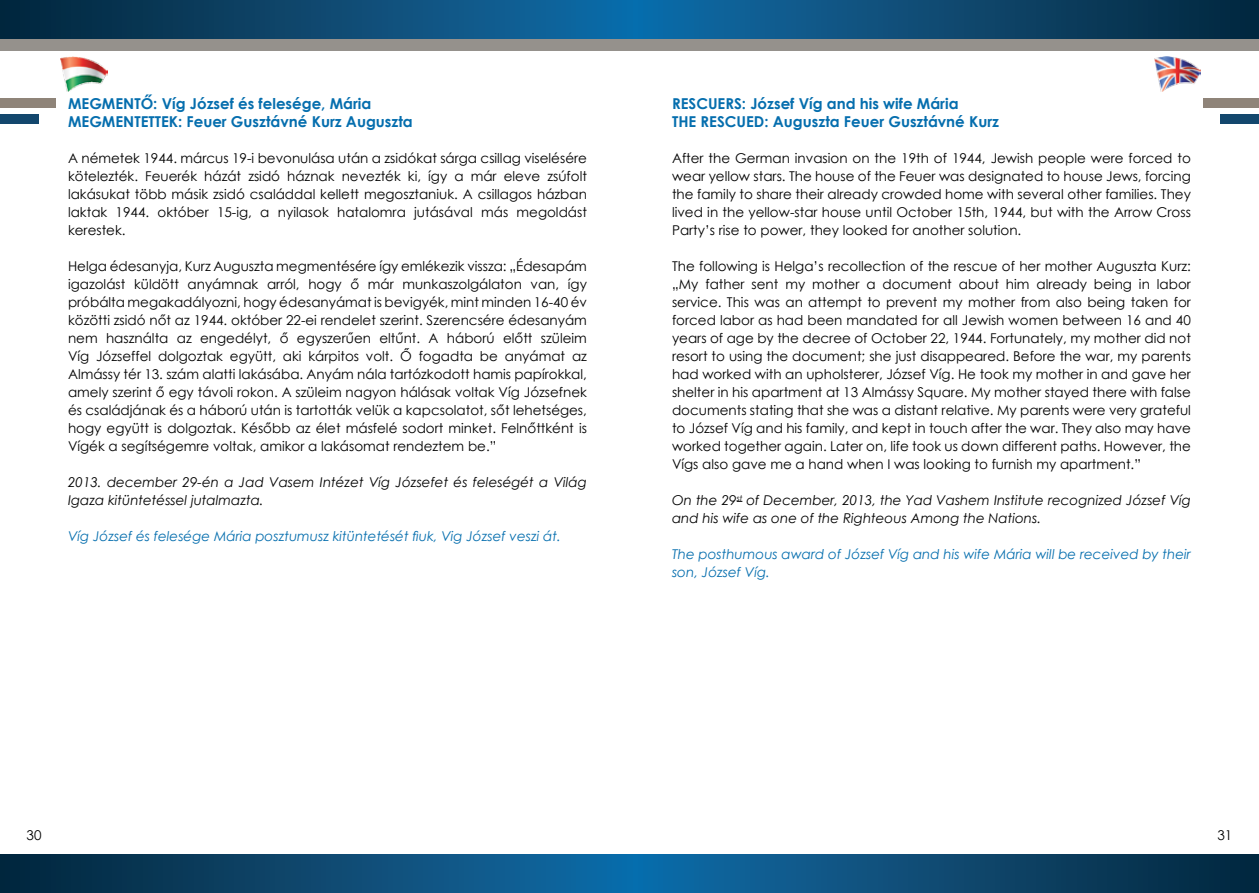
<style>
.page{position:relative;width:1259px;height:893px;background:#fff}
.page>*{position:absolute;margin:0;border:0;box-sizing:border-box;transform-origin:0 0}
.t1{font:700 15px/18px "Century Gothic";color:#056eae}
.t2{font:13.5px/18px "Century Gothic";color:#000;text-align:justify}
.t3{font:italic 13.5px/18px "Century Gothic";color:#000}
.t4{font:italic 13.5px/18px "Century Gothic";color:#056eae}
</style>
<div class="page">
<div style="left:0;top:0;width:1259px;height:51px;background:#95918c"></div>
<svg style="left:0;top:0;width:1259px;height:38px;background:#0b4971"></svg>
<svg style="left:0;top:855px;width:1259px;height:38px;background:#0b4971"></svg>
<div style="left:0;top:98px;width:55px;height:9px;background:#8f8479"></div>
<div style="left:0;top:115px;width:38px;height:9px;background:#13476d"></div>
<div style="left:1203px;top:98px;width:56px;height:9px;background:#8f8479"></div>
<div style="left:1220px;top:115px;width:39px;height:9px;background:#13476d"></div>
<img style="left:61px;top:57px;width:46px;height:34px">
<img style="left:1154px;top:57px;width:46px;height:34px">
<p class="t1" style="left:68px;top:94px;width:346px">MEGMENTŐ: Víg József és felesége, Mária<br>MEGMENTETTEK: Feuer Gusztávné Kurz Auguszta</p>
<p class="t2" style="left:68px;top:149px;width:520px">A németek 1944. márcus 19-i bevonulása után a zsidókat sárga csillag viselésére kötelezték. Feuerék házát zsidó háznak nevezték ki, így a már eleve zsúfolt lakásukat több másik zsidó családdal kellett megosztaniuk. A csillagos házban laktak 1944. október 15-ig, a nyilasok hatalomra jutásával más megoldást kerestek.</p>
<p class="t2" style="left:68px;top:257px;width:520px">Helga édesanyja, Kurz Auguszta megmentésére így emlékezik vissza: „Édesapám igazolást küldött anyámnak arról, hogy ő már munkaszolgálaton van, így próbálta megakadályozni, hogy édesanyámat is bevigyék, mint minden 16-40 év közötti zsidó nőt az 1944. október 22-ei rendelet szerint. Szerencsére édesanyám nem használta az engedélyt, ő egyszerűen eltűnt. A háború előtt szüleim Víg Józseffel dolgoztak együtt, aki kárpitos volt. Ő fogadta be anyámat az Almássy tér 13. szám alatti lakásába. Anyám nála tartózkodott hamis papírokkal, amely szerint ő egy távoli rokon. A szüleim nagyon hálásak voltak Víg Józsefnek és családjának és a háború után is tartották velük a kapcsolatot, sőt lehetséges, hogy együtt is dolgoztak. Később az élet másfelé sodort minket. Felnőttként is Vígék a segítségemre voltak, amikor a lakásomat rendeztem be.”</p>
<p class="t3" style="left:68px;top:473px;width:520px">2013. december 29-én a Jad Vasem Intézet Víg Józsefet és feleségét a Világ<br>Igaza kitüntetéssel jutalmazta.</p>
<p class="t4" style="left:68px;top:527px;width:494px">Víg József és felesége Mária posztumusz kitüntetését fiuk, Vig József veszi át.</p>
<p class="t1" style="left:672px;top:94px;width:329px">RESCUERS: József Víg and his wife Mária<br>THE RESCUED: Auguszta Feuer Gusztávné Kurz</p>
<p class="t2" style="left:672px;top:149px;width:520px">After the German invasion on the 19th of 1944, Jewish people were forced to wear yellow stars. The house of the Feuer was designated to house Jews, forcing the family to share their already crowded home with several other families. They lived in the yellow-star house until October 15th, 1944, but with the Arrow Cross Party’s rise to power, they looked for another solution.</p>
<p class="t2" style="left:672px;top:257px;width:520px">The following is Helga’s recollection of the rescue of her mother Auguszta Kurz: „My father sent my mother a document about him already being in labor service. This was an attempt to prevent my mother from also being taken for forced labor as had been mandated for all Jewish women between 16 and 40 years of age by the decree of October 22, 1944. Fortunately, my mother did not resort to using the document; she just disappeared. Before the war, my parents had worked with an upholsterer, József Víg. He took my mother in and gave her shelter in his apartment at 13 Almássy Square. My mother stayed there with false documents stating that she was a distant relative. My parents were very grateful to József Víg and his family, and kept in touch after the war. They also may have worked together again. Later on, life took us down different paths. However, the Vígs also gave me a hand when I was looking to furnish my apartment.”</p>
<p class="t3" style="left:672px;top:491px;width:520px">On the 29<sup>st</sup> of December, 2013, the Yad Vashem Institute recognized József Víg and his wife as one of the Righteous Among the Nations.</p>
<p class="t4" style="left:672px;top:545px;width:520px">The posthumous award of József Víg and his wife Mária will be received by their son, József Víg.</p>
<p class="t2" style="left:27px;top:825px;width:16px">30</p>
<p class="t2" style="left:1217px;top:825px;width:16px">31</p>
</div>
